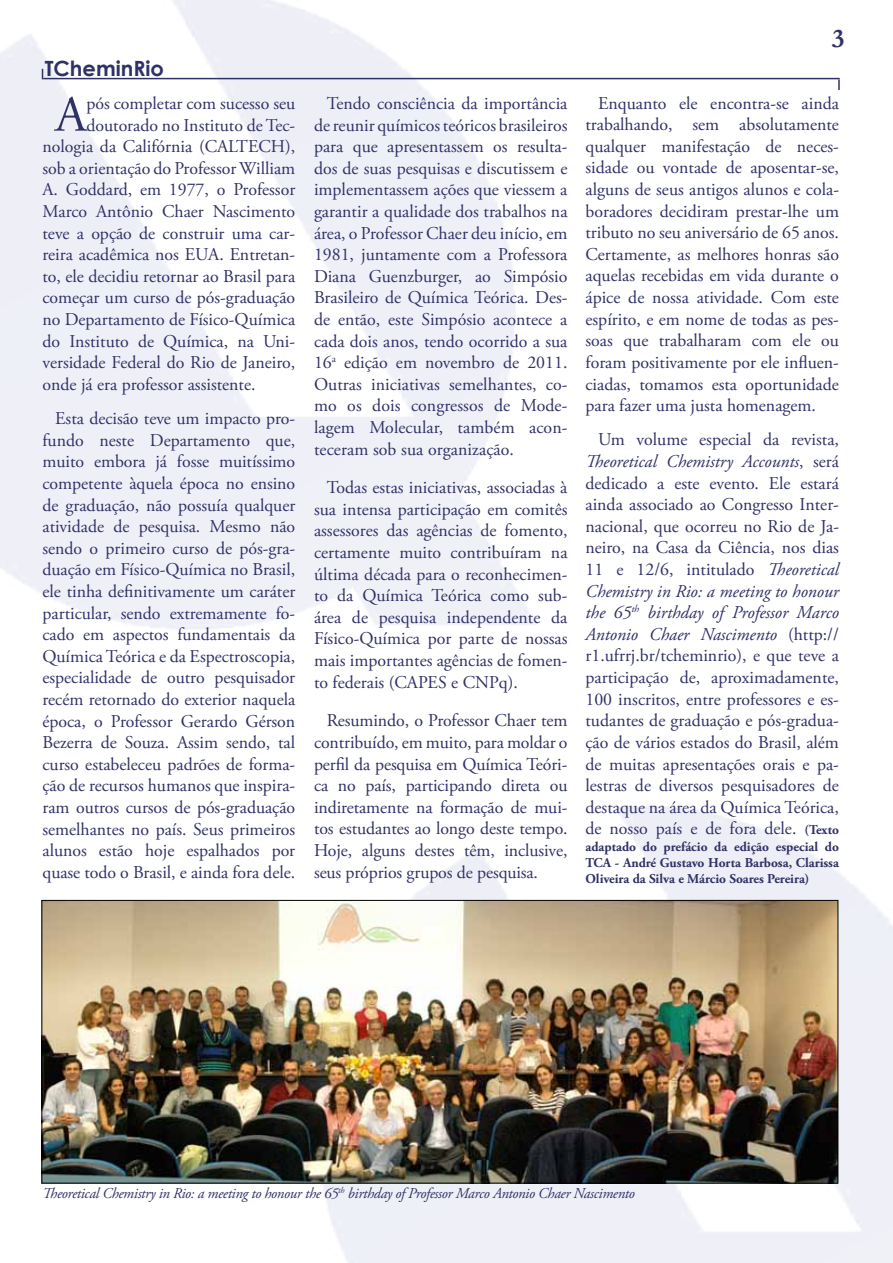
<style>
.page{position:relative;width:893px;height:1263px;background:#fff}
.page>*{position:absolute;margin:0;border:0;box-sizing:border-box;transform-origin:0 0}
.t1{font:50.55px "Adobe Garamond Pro";color:#303166}
.t2{font:700 27px "Garamond";color:#303166}
.t3{font:700 21px "Century Gothic";color:#303166}
.t4{font:18px/21.6px "Adobe Garamond Pro";color:#303166;text-align:justify}
.t5{font:italic 15px "Adobe Garamond Pro";letter-spacing:-.02em;color:#303166}
.t6{font:700 13.5px/16.2px "Adobe Garamond Pro";color:#303166;text-align:justify}
.s1{font-style:italic}
.s2{font-weight:700;font-size:13.5px}
</style>
<div class="page">
<img style="left:297px;top:806px;width:596px;height:457px">
<svg style="left:838px;top:80px;width:2px;height:10px"></svg>
<hr style="left:43px;top:78px;width:797px;height:1px;background:#303166">
<img style="left:44px;top:902px;width:792px;height:279px">
<p class="t3" style="left:45px;top:52px;width:121px">TCheminRio</p>
<h1 class="t1" style="left:55px;top:84px;width:33px">A</h1>
<p class="t4" style="left:86px;top:93px;width:210px">pós completar com sucesso seu</p>
<p class="t4" style="left:86px;top:115px;width:210px">doutorado no Instituto de Tec-</p>
<p class="t4" style="left:43px;top:136px;width:254px">nologia da Califórnia (CALTECH),</p>
<p class="t4" style="left:43px;top:158px;width:254px">sob a orientação do Professor William</p>
<p class="t4" style="left:43px;top:180px;width:254px">A. Goddard, em 1977, o Professor</p>
<p class="t4" style="left:43px;top:201px;width:254px">Marco Antônio Chaer Nascimento</p>
<p class="t4" style="left:43px;top:223px;width:254px">teve a opção de construir uma car-</p>
<p class="t4" style="left:43px;top:244px;width:254px">reira acadêmica nos EUA. Entretan-</p>
<p class="t4" style="left:43px;top:266px;width:254px">to, ele decidiu retornar ao Brasil para</p>
<p class="t4" style="left:43px;top:288px;width:254px">começar um curso de pós-graduação</p>
<p class="t4" style="left:43px;top:309px;width:254px">no Departamento de Físico-Química</p>
<p class="t4" style="left:43px;top:331px;width:254px">do Instituto de Química, na Uni-</p>
<p class="t4" style="left:43px;top:352px;width:254px">versidade Federal do Rio de Janeiro,</p>
<p class="t4" style="left:43px;top:374px;width:215px">onde já era professor assistente.</p>
<p class="t4" style="left:43px;top:408px;width:254px;text-indent:13px">Esta decisão teve um impacto pro&shy;fundo neste Departamento que, muito embora já fosse muitíssimo competente àquela época no ensino de graduação, não possuía qualquer atividade de pesquisa. Mesmo não sendo o primeiro curso de pós-gra&shy;duação em Físico-Química no Brasil, ele tinha definitivamente um caráter particular, sendo extremamente fo&shy;cado em aspectos fundamentais da Química Teórica e da Espectroscopia, especialidade de outro pesquisador recém retornado do exterior naquela época, o Professor Gerardo Gérson Bezerra de Souza. Assim sendo, tal curso estabeleceu padrões de forma&shy;ção de recursos humanos que inspira&shy;ram outros cursos de pós-graduação semelhantes no país. Seus primeiros alunos estão hoje espalhados por quase todo o Brasil, e ainda fora dele.</p>
<h2 class="t2" style="left:832px;top:21px;width:14px">3</h2>
<p class="t4" style="left:314px;top:93px;width:255px;text-indent:13px">Tendo consciência da importância de reunir químicos teóricos brasileiros para que apresentassem os resulta&shy;dos de suas pesquisas e discutissem e implementassem ações que viessem a garantir a qualidade dos trabalhos na área, o Professor Chaer deu início, em 1981, juntamente com a Professora Diana Guenzburger, ao Simpósio Brasileiro de Química Teórica. Des&shy;de então, este Simpósio acontece a cada dois anos, tendo ocorrido a sua 16<sup>a</sup> edição em novembro de 2011.<br>Outras iniciativas semelhantes, co&shy;mo os dois congressos de Mode&shy;lagem Molecular, também acon&shy;teceram sob sua organização.</p>
<p class="t4" style="left:314px;top:477px;width:255px;text-indent:13px">Todas estas iniciativas, associadas à sua intensa participação em comitês assessores das agências de fomento, certamente muito contribuíram na última década para o reconhecimen&shy;to da Química Teórica como sub&shy;área de pesquisa independente da Físico-Química por parte de nossas mais importantes agências de fomen&shy;to federais (CAPES e CNPq).</p>
<p class="t4" style="left:314px;top:710px;width:255px;text-indent:13px">Resumindo, o Professor Chaer tem contribuído, em muito, para moldar o perfil da pesquisa em Química Teóri&shy;ca no país, participando direta ou indiretamente na formação de mui&shy;tos estudantes ao longo deste tempo.<br>Hoje, alguns destes têm, inclusive, seus próprios grupos de pesquisa.</p>
<p class="t4" style="left:585px;top:93px;width:255px;text-indent:13px">Enquanto ele encontra-se ainda trabalhando, sem absolutamente qualquer manifestação de neces&shy;sidade ou vontade de aposentar-se, alguns de seus antigos alunos e cola&shy;boradores decidiram prestar-lhe um tributo no seu aniversário de 65 anos.<br>Certamente, as melhores honras são aquelas recebidas em vida durante o ápice de nossa atividade. Com este espírito, e em nome de todas as pes&shy;soas que trabalharam com ele ou foram positivamente por ele influen&shy;ciadas, tomamos esta oportunidade para fazer uma justa homenagem.</p>
<p class="t4" style="left:585px;top:430px;width:255px;text-indent:13px">Um volume especial da revista, <span class="s1">Theoretical Chemistry Accounts</span>, será dedicado a este evento. Ele estará ainda associado ao Congresso Inter&shy;nacional, que ocorreu no Rio de Ja&shy;neiro, na Casa da Ciência, nos dias 11 e 12/6, intitulado <span class="s1">Theoretical Chemistry in Rio: a meeting to honour the 65</span><sup>th</sup> <span class="s1">birthday of Professor Marco Antonio Chaer Nascimento</span> (http:// r1.ufrrj.br/tcheminrio), e que teve a participação de, aproximadamente, 100 inscritos, entre professores e es&shy;tudantes de graduação e pós-gradua&shy;ção de vários estados do Brasil, além de muitas apresentações orais e pa&shy;lestras de diversos pesquisadores de destaque na área da Química Teórica, de nosso país e de fora dele. <span class="s2">(Texto</span></p>
<p class="t6" style="left:585px;top:838px;width:255px">adaptado do prefácio da edição especial do TCA - André Gustavo Horta Barbosa, Clarissa Oliveira da Silva e Márcio Soares Pereira)</p>
<p class="t5" style="left:43px;top:1184px;width:594px">Theoretical Chemistry in Rio: a meeting to honour the 65<sup>th</sup> birthday of Professor Marco Antonio Chaer Nascimento</p>
</div>
